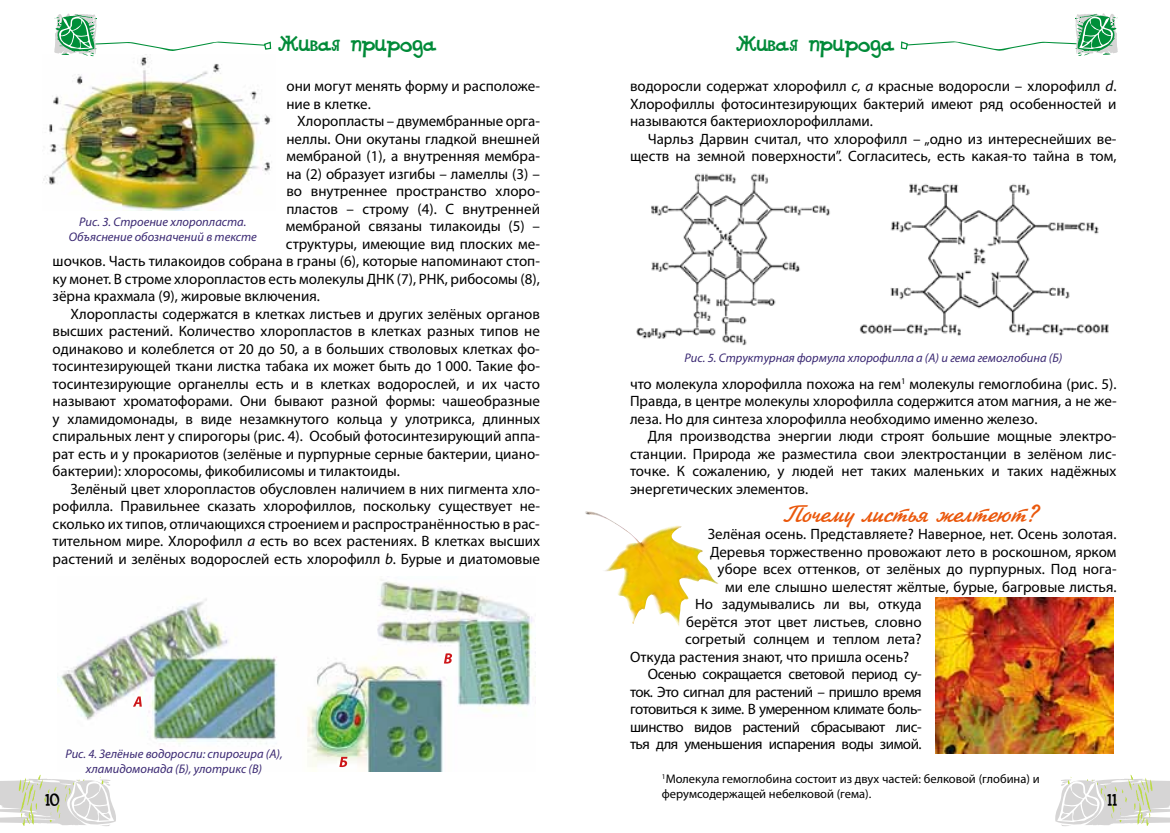
<style>
.page{position:relative;width:1170px;height:833px;background:#fff}
.page>*{position:absolute;margin:0;border:0;box-sizing:border-box;transform-origin:0 0}
.t1{font:25px "Zhikharev CTT";color:#ea580c}
.t2{font:21.25px "DS Goose";color:#008a38}
.t3{font:17.5px "DS Goose";color:#000}
.t4{font:15px/17.5px "Myriad Pro";color:#000;text-align:justify}
.t5{font:15px "Myriad Pro";letter-spacing:-.03em;color:#000}
.t6{font:italic 12.5px/15px "Myriad Pro";color:#3a2872;text-align:center}
.t7{font:12.5px/15px "Myriad Pro";color:#000}
.s1{font-style:italic}
</style>
<div class="page">
<img style="left:58px;top:579px;width:477px;height:192px">
<img style="left:42px;top:56px;width:229px;height:154px">
<svg style="left:339px;top:757px;width:8px;height:10px"></svg>
<svg style="left:133px;top:696px;width:9px;height:10px"></svg>
<svg style="left:444px;top:653px;width:8px;height:10px"></svg>
<img style="left:935px;top:597px;width:178px;height:156px">
<img style="left:585px;top:511px;width:133px;height:115px">
<img style="left:636px;top:173px;width:473px;height:172px">
<svg style="left:1055px;top:775px;width:114px;height:51px"></svg>
<svg style="left:0;top:775px;width:116px;height:51px"></svg>
<svg style="left:900px;top:13px;width:217px;height:43px"></svg>
<svg style="left:54px;top:14px;width:218px;height:42px"></svg>
<h2 class="t2" style="left:278px;top:31px;width:160px">Живая природа</h2>
<h2 class="t2" style="left:736px;top:31px;width:160px">Живая природа</h2>
<p class="t4" style="left:630px;top:77px;width:488px">водоросли содержат хлорофилл <span class="s1">с, а</span> красные водоросли – хлорофилл <span class="s1">d</span>.<br>Хлорофиллы фотосинтезирующих бактерий имеют ряд особенностей и называются бактериохлорофиллами.</p>
<p class="t4" style="left:630px;top:129px;width:488px;text-align:right">Чарльз Дарвин считал, что хлорофилл – „одно из интереснейших ве&shy;ществ на земной поверхности”. Согласитесь, есть какая-то тайна в том,</p>
<p class="t4" style="left:286px;top:77px;width:255px">они могут менять форму и расположе&shy;ние в клетке.</p>
<p class="t4" style="left:297px;top:112px;width:243px">Хлоропласты – двумембранные орга-</p>
<p class="t4" style="left:286px;top:129px;width:255px">неллы. Они окутаны гладкой внешней</p>
<p class="t4" style="left:286px;top:147px;width:255px">мембраной (1), а внутренняя мембра-</p>
<p class="t4" style="left:286px;top:164px;width:255px">на (2) образует изгибы – ламеллы (3) –</p>
<p class="t4" style="left:286px;top:182px;width:255px">во внутреннее пространство хлоро-</p>
<p class="t4" style="left:286px;top:199px;width:255px">пластов – строму (4). С внутренней</p>
<p class="t4" style="left:286px;top:217px;width:255px">мембраной связаны тилакоиды (5) –</p>
<p class="t4" style="left:286px;top:235px;width:256px">структуры, имеющие вид плоских ме-</p>
<p class="t4" style="left:53px;top:252px;width:489px">шочков. Часть тилакоидов собрана в граны (6), которые напоминают стоп-</p>
<p class="t4" style="left:53px;top:270px;width:489px">ку монет. В строме хлоропластов есть молекулы ДНК (7), РНК, рибосомы (8),</p>
<p class="t4" style="left:53px;top:287px;width:269px">зёрна крахмала (9), жировые включения.</p>
<p class="t4" style="left:70px;top:305px;width:471px">Хлоропласты содержатся в клетках листьев и других зелёных органов</p>
<p class="t4" style="left:53px;top:322px;width:489px">высших растений. Количество хлоропластов в клетках разных типов не</p>
<p class="t4" style="left:53px;top:340px;width:488px">одинаково и колеблется от 20 до 50, а в больших стволовых клетках фо-</p>
<p class="t4" style="left:53px;top:357px;width:489px">тосинтезирующей ткани листка табака их может быть до 1000. Такие фо-</p>
<p class="t4" style="left:53px;top:375px;width:489px">тосинтезирующие органеллы есть и в клетках водорослей, и их часто</p>
<p class="t4" style="left:53px;top:392px;width:489px">называют хроматофорами. Они бывают разной формы: чашеобразные</p>
<p class="t4" style="left:53px;top:410px;width:489px">у хламидомонады, в виде незамкнутого кольца у улотрикса, длинных</p>
<p class="t4" style="left:53px;top:427px;width:489px">спиральных лент у спирогоры (рис. 4). Особый фотосинтезирующий аппа-</p>
<p class="t4" style="left:53px;top:445px;width:488px">рат есть и у прокариотов (зелёные и пурпурные серные бактерии, циано-</p>
<p class="t4" style="left:53px;top:462px;width:348px">бактерии): хлоросомы, фикобилисомы и тилактоиды.</p>
<p class="t4" style="left:70px;top:480px;width:471px">Зелёный цвет хлоропластов обусловлен наличием в них пигмента хло-</p>
<p class="t4" style="left:53px;top:497px;width:489px">рофилла. Правильнее сказать хлорофиллов, поскольку существует не-</p>
<p class="t4" style="left:53px;top:515px;width:489px">сколько их типов, отличающихся строением и распространённостью в рас-</p>
<p class="t4" style="left:53px;top:532px;width:489px">тительном мире. Хлорофилл <span class="s1">a</span> есть во всех растениях. В клетках высших</p>
<p class="t4" style="left:53px;top:550px;width:489px">растений и зелёных водорослей есть хлорофилл <span class="s1">b</span>. Бурые и диатомовые</p>
<p class="t6" style="left:69px;top:214px;width:190px">Рис. 3. Строение хлоропласта.<br>Объяснение обозначений в тексте</p>
<p class="t6" style="left:684px;top:350px;width:379px">Рис. 5. Структурная формула хлорофилла а (А) и гема гемоглобина (Б)</p>
<p class="t4" style="left:630px;top:374px;width:488px">что молекула хлорофилла похожа на гем<sup>1</sup> молекулы гемоглобина (рис. 5).<br>Правда, в центре молекулы хлорофилла содержится атом магния, а не же&shy;леза. Но для синтеза хлорофилла необходимо именно железо.</p>
<p class="t4" style="left:630px;top:427px;width:488px;text-indent:18px">Для производства энергии люди строят большие мощные электро&shy;станции. Природа же разместила свои электростанции в зелёном лис&shy;точке. К сожалению, у людей нет таких маленьких и таких надёжных энергетических элементов.</p>
<h1 class="t1" style="left:783px;top:500px;width:255px">Почему листья желтеют?</h1>
<p class="t4" style="left:707px;top:525px;width:410px">Зелёная осень. Представляете? Наверное, нет. Осень золотая.</p>
<p class="t4" style="left:710px;top:543px;width:408px">Деревья торжественно провожают лето в роскошном, ярком</p>
<p class="t4" style="left:717px;top:560px;width:400px">уборе всех оттенков, от зелёных до пурпурных. Под нога-</p>
<p class="t4" style="left:725px;top:578px;width:393px">ми еле слышно шелестят жёлтые, бурые, багровые листья.</p>
<p class="t4" style="left:695px;top:595px;width:228px">Но задумывались ли вы, откуда</p>
<p class="t4" style="left:686px;top:613px;width:237px">берётся этот цвет листьев, словно</p>
<p class="t4" style="left:685px;top:630px;width:238px">согретый солнцем и теплом лета?</p>
<p class="t4" style="left:630px;top:648px;width:281px">Откуда растения знают, что пришла осень?</p>
<p class="t5" style="left:647px;top:665px;width:275px">Осенью сокращается световой период су-</p>
<p class="t5" style="left:630px;top:682px;width:293px">ток. Это сигнал для растений – пришло время</p>
<p class="t5" style="left:630px;top:700px;width:293px">готовиться к зиме. В умеренном климате боль-</p>
<p class="t5" style="left:630px;top:717px;width:293px">шинство видов растений сбрасывают лис-</p>
<p class="t5" style="left:630px;top:735px;width:293px">тья для уменьшения испарения воды зимой.</p>
<p class="t7" style="left:662px;top:771px;width:379px"><sup>1</sup>Молекула гемоглобина состоит из двух частей: белковой (глобина) и ферумсодержащей небелковой (гема).</p>
<p class="t6" style="left:65px;top:746px;width:219px">Рис. 4. Зелёные водоросли: спирогира (А), хламидомонада (Б), улотрикс (В)</p>
<p class="t3" style="left:45px;top:789px;width:16px">10</p>
<p class="t3" style="left:1107px;top:789px;width:11px">11</p>
</div>
